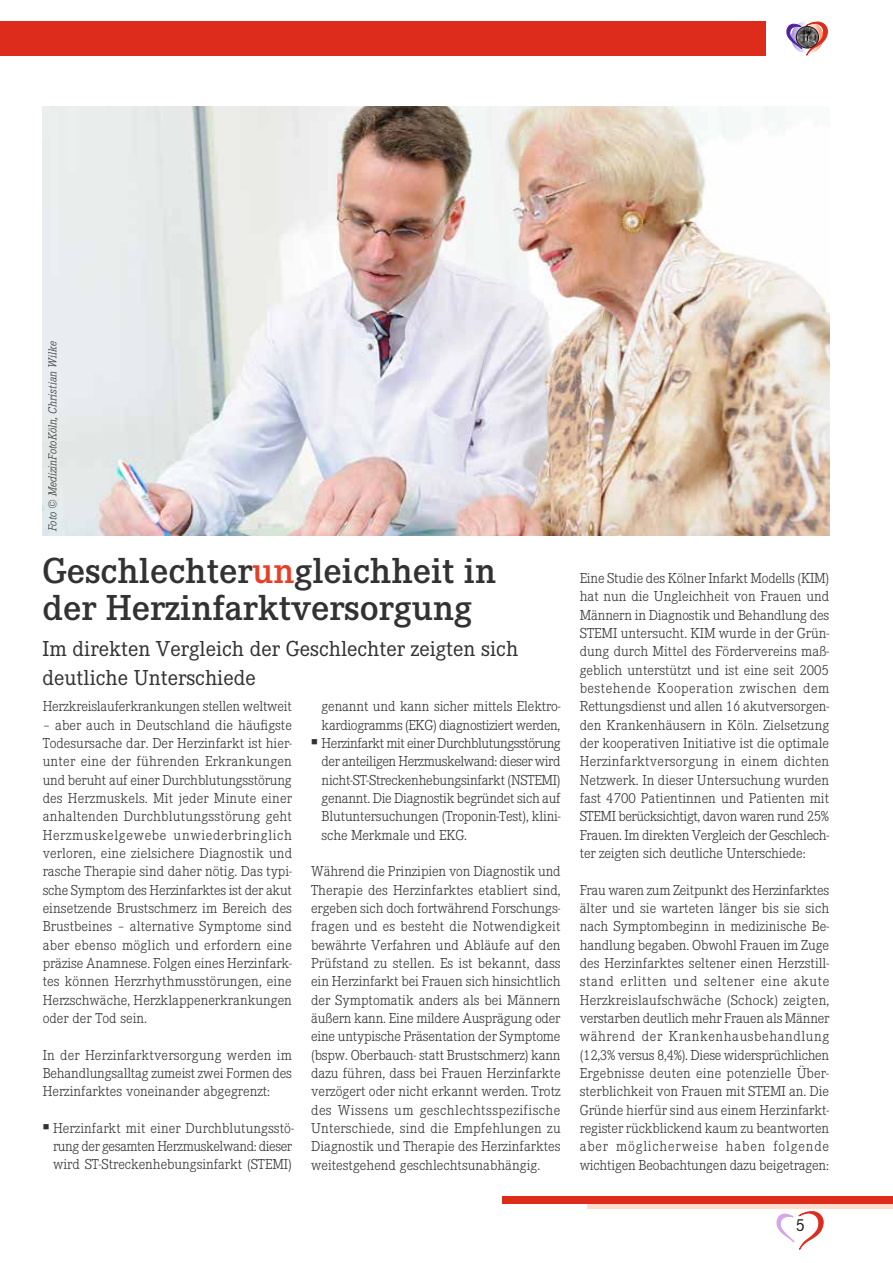
<style>
.page{position:relative;width:893px;height:1263px;background:#fff}
.page>*{position:absolute;margin:0;border:0;box-sizing:border-box;transform-origin:0 0}
.t1{font:600 37.5px/37.5px "Corporate E";color:#323232}
.t2{font:22.5px/28.5px "Corporate E";color:#323232}
.t3{font:18px "Corporate E";color:#151616}
.t4{font:300 15px/18.3px "Corporate E";letter-spacing:-.01em;color:#323232;text-align:justify}
.t5{font:italic 300 12px "Corporate E";color:#323232}
.s1{color:#e73f26}
</style>
<div class="page">
<svg style="left:777px;top:1211px;width:47px;height:38px"></svg>
<svg style="left:587px;top:1203px;width:306px;height:6px;background:#f9bfae"></svg>
<div style="left:502px;top:1196px;width:391px;height:7px;background:#dd2b1c"></div>
<div style="left:0;top:21px;width:765px;height:34px;background:#dd2b1c"></div>
<hr style="left:791px;top:21px;width:1px;height:32px;background:#a08ed8">
<hr style="left:792px;top:21px;width:1px;height:32px;background:#a796db">
<hr style="left:793px;top:21px;width:1px;height:32px;background:#ac9cdf">
<hr style="left:794px;top:21px;width:1px;height:32px;background:#b4a6e3">
<hr style="left:795px;top:21px;width:1px;height:32px;background:#b9ace6">
<hr style="left:796px;top:21px;width:1px;height:32px;background:#bfb4e9">
<hr style="left:797px;top:21px;width:1px;height:32px;background:#c6bbec">
<hr style="left:798px;top:21px;width:1px;height:32px;background:#ccc3ef">
<hr style="left:799px;top:21px;width:1px;height:32px;background:#d2c9f1">
<hr style="left:800px;top:21px;width:1px;height:32px;background:#d8d2f4">
<hr style="left:801px;top:21px;width:1px;height:32px;background:#dfd8f6">
<hr style="left:802px;top:21px;width:1px;height:32px;background:#e5e0f9">
<hr style="left:803px;top:21px;width:1px;height:32px;background:#ebe7fa">
<hr style="left:804px;top:21px;width:1px;height:32px;background:#f0edfc">
<hr style="left:805px;top:21px;width:1px;height:32px;background:#f7f5fd">
<hr style="left:806px;top:21px;width:1px;height:32px;background:#fcfbfe">
<hr style="left:823px;top:21px;width:1px;height:32px;background:#fe8d68">
<hr style="left:822px;top:21px;width:1px;height:32px;background:#fe9470">
<hr style="left:821px;top:21px;width:1px;height:32px;background:#ff9e7c">
<hr style="left:820px;top:21px;width:1px;height:32px;background:#fea584">
<hr style="left:819px;top:21px;width:1px;height:32px;background:#ffac8d">
<hr style="left:818px;top:21px;width:1px;height:32px;background:#ffb699">
<hr style="left:817px;top:21px;width:1px;height:32px;background:#ffbda2">
<hr style="left:816px;top:21px;width:1px;height:32px;background:#ffc5ac">
<hr style="left:815px;top:21px;width:1px;height:32px;background:#ffccb5">
<hr style="left:814px;top:21px;width:1px;height:32px;background:#ffd5c2">
<hr style="left:813px;top:21px;width:1px;height:32px;background:#ffdbca">
<hr style="left:812px;top:21px;width:1px;height:32px;background:#ffe2d3">
<hr style="left:811px;top:21px;width:1px;height:32px;background:#ffeadf">
<hr style="left:810px;top:21px;width:1px;height:32px;background:#fff0e8">
<hr style="left:809px;top:21px;width:1px;height:32px;background:#fff6f1">
<svg style="left:787px;top:22px;width:41px;height:33px"></svg>
<img style="left:796px;top:26px;width:22px;height:22px">
<div style="left:796px;top:26px;width:23px;height:22px;border:1px solid #151616;border-radius:50%"></div>
<img style="left:43px;top:106px;width:786px;height:430px">
<p class="t5" style="left:45px;top:531px;width:191px;rotate:-90deg">Foto © MedizinFotoKöln, Christian Wilke</p>
<h1 class="t1" style="left:43px;top:551px;width:455px">Geschlechter<span class="s1">un</span>gleichheit in der Herzinfarktversorgung</h1>
<h2 class="t2" style="left:43px;top:634px;width:477px">Im direkten Vergleich der Geschlechter zeigten sich deutliche Unterschiede</h2>
<p class="t4" style="left:43px;top:697px;width:251px">Herzkreislauferkrankungen stellen weltweit</p>
<p class="t4" style="left:43px;top:715px;width:251px">– aber auch in Deutschland die häufigste Todesursache dar. Der Herzinfarkt ist hier&shy;unter eine der führenden Erkrankungen und beruht auf einer Durchblutungsstörung des Herzmuskels. Mit jeder Minute einer anhaltenden Durchblutungsstörung geht Herzmuskelgewebe unwiederbringlich verloren, eine zielsichere Diagnostik und rasche Therapie sind daher nötig. Das typi&shy;sche Symptom des Herzinfarktes ist der akut einsetzende Brustschmerz im Bereich des Brustbeines – alternative Symptome sind aber ebenso möglich und erfordern eine präzise Anamnese. Folgen eines Herzinfark&shy;tes können Herzrhythmusstörungen, eine Herzschwäche, Herzklappenerkrankungen oder der Tod sein.</p>
<p class="t4" style="left:43px;top:1045px;width:251px">In der Herzinfarktversorgung werden im Behandlungsalltag zumeist zwei Formen des Herzinfarktes voneinander abgegrenzt:</p>
<p class="t4" style="left:43px;top:1118px;width:253px;text-align:center">■ Herzinfarkt mit einer Durchblutungsstö&shy;rung der gesamten Herzmuskelwand: dieser wird ST-Streckenhebungsinfarkt (STEMI)</p>
<p class="t4" style="left:322px;top:697px;width:241px">genannt und kann sicher mittels Elektro&shy;kardiogramms (EKG) diagnostiziert werden,</p>
<p class="t4" style="left:322px;top:733px;width:241px;text-indent:-10px">■ Herzinfarkt mit einer Durchblutungsstörung der anteiligen Herzmuskelwand: dieser wird nicht-ST-Streckenhebungsinfarkt (NSTEMI) genannt. Die Diagnostik begründet sich auf Blutuntersuchungen (Troponin-Test), klini&shy;sche Merkmale und EKG.</p>
<p class="t4" style="left:311px;top:862px;width:251px">Während die Prinzipien von Diagnostik und Therapie des Herzinfarktes etabliert sind, ergeben sich doch fortwährend Forschungs&shy;fragen und es besteht die Notwendigkeit bewährte Verfahren und Abläufe auf den Prüfstand zu stellen. Es ist bekannt, dass ein Herzinfarkt bei Frauen sich hinsichtlich der Symptomatik anders als bei Männern äußern kann. Eine mildere Ausprägung oder eine untypische Präsentation der Symptome (bspw. Oberbauch- statt Brustschmerz) kann dazu führen, dass bei Frauen Herzinfarkte verzögert oder nicht erkannt werden. Trotz des Wissens um geschlechtsspezifische Unterschiede, sind die Empfehlungen zu Diagnostik und Therapie des Herzinfarktes weitestgehend geschlechtsunabhängig.</p>
<p class="t4" style="left:580px;top:569px;width:251px">Eine Studie des Kölner Infarkt Modells (KIM) hat nun die Ungleichheit von Frauen und Männern in Diagnostik und Behandlung des STEMI untersucht. KIM wurde in der Grün&shy;dung durch Mittel des Fördervereins maß&shy;geblich unterstützt und ist eine seit 2005 bestehende Kooperation zwischen dem Rettungsdienst und allen 16 akutversorgen&shy;den Krankenhäusern in Köln. Zielsetzung der kooperativen Initiative ist die optimale Herzinfarktversorgung in einem dichten Netzwerk. In dieser Untersuchung wurden fast 4700 Patientinnen und Patienten mit STEMI berücksichtigt, davon waren rund 25% Frauen. Im direkten Vergleich der Geschlech&shy;ter zeigten sich deutliche Unterschiede:</p>
<p class="t4" style="left:580px;top:880px;width:251px">Frau waren zum Zeitpunkt des Herzinfarktes älter und sie warteten länger bis sie sich nach Symptombeginn in medizinische Be&shy;handlung begaben. Obwohl Frauen im Zuge des Herzinfarktes seltener einen Herzstill&shy;stand erlitten und seltener eine akute Herzkreislaufschwäche (Schock) zeigten, verstarben deutlich mehr Frauen als Männer während der Krankenhausbehandlung (12,3% versus 8,4%). Diese widersprüchlichen Ergebnisse deuten eine potenzielle Über&shy;sterblichkeit von Frauen mit STEMI an. Die Gründe hierfür sind aus einem Herzinfarkt&shy;register rückblickend kaum zu beantworten aber möglicherweise haben folgende wichtigen Beobachtungen dazu beigetragen:</p>
<p class="t3" style="left:796px;top:1214px;width:11px">5</p>
</div>
